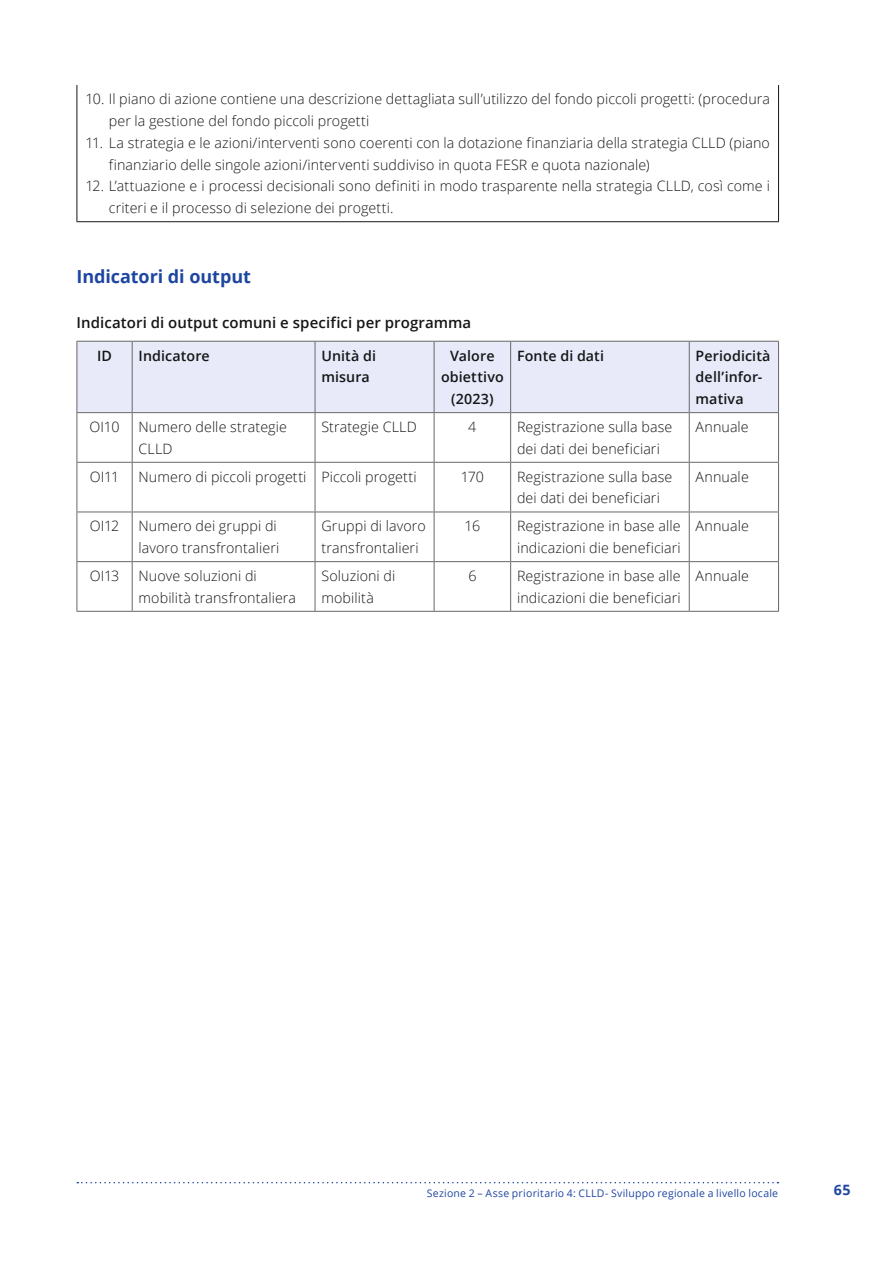
<style>
.page{position:relative;width:893px;height:1263px;background:#fff}
.page>*{position:absolute;margin:0;border:0;box-sizing:border-box;transform-origin:0 0}
.t1{font:700 18px "Open Sans";letter-spacing:-.005em;color:#1e46a1}
.t2{font:600 15px "Open Sans";letter-spacing:.005em;color:#151616}
.t3{font:300 14.25px/21.8px "Open Sans";letter-spacing:.005em;color:#151616}
.t4{font:600 14.25px/21.8px "Open Sans";letter-spacing:.005em;color:#151616}
.t5{font:700 14.25px "Open Sans";color:#1e46a1}
.t6{font:10.5px "Open Sans";letter-spacing:.02em;color:#1e46a1}
</style>
<div class="page">
<svg style="left:77px;top:1182px;width:701px;height:1px"></svg>
<hr style="left:77px;top:85px;width:1px;height:136px;background:#151616">
<hr style="left:778px;top:85px;width:1px;height:136px;background:#151616">
<hr style="left:77px;top:221px;width:702px;height:1px;background:#151616">
<div style="left:78px;top:342px;width:700px;height:70px;background:#e8eafa"></div>
<hr style="left:77px;top:341px;width:55px;height:1px;background:#686868">
<hr style="left:77px;top:342px;width:1px;height:70px;background:#686868">
<hr style="left:132px;top:341px;width:183px;height:1px;background:#686868">
<hr style="left:132px;top:342px;width:1px;height:70px;background:#686868">
<hr style="left:315px;top:341px;width:119px;height:1px;background:#686868">
<hr style="left:315px;top:342px;width:1px;height:70px;background:#686868">
<hr style="left:434px;top:341px;width:77px;height:1px;background:#686868">
<hr style="left:434px;top:342px;width:1px;height:70px;background:#686868">
<hr style="left:511px;top:341px;width:178px;height:1px;background:#686868">
<hr style="left:510px;top:342px;width:1px;height:70px;background:#686868">
<hr style="left:689px;top:341px;width:90px;height:1px;background:#686868">
<hr style="left:689px;top:342px;width:1px;height:70px;background:#686868">
<hr style="left:778px;top:342px;width:1px;height:70px;background:#686868">
<hr style="left:77px;top:412px;width:55px;height:1px;background:#686868">
<hr style="left:77px;top:413px;width:1px;height:49px;background:#686868">
<hr style="left:132px;top:412px;width:183px;height:1px;background:#686868">
<hr style="left:132px;top:413px;width:1px;height:49px;background:#686868">
<hr style="left:315px;top:412px;width:119px;height:1px;background:#686868">
<hr style="left:315px;top:413px;width:1px;height:49px;background:#686868">
<hr style="left:434px;top:412px;width:77px;height:1px;background:#686868">
<hr style="left:434px;top:413px;width:1px;height:49px;background:#686868">
<hr style="left:511px;top:412px;width:178px;height:1px;background:#686868">
<hr style="left:510px;top:413px;width:1px;height:49px;background:#686868">
<hr style="left:689px;top:412px;width:90px;height:1px;background:#686868">
<hr style="left:689px;top:413px;width:1px;height:49px;background:#686868">
<hr style="left:778px;top:413px;width:1px;height:49px;background:#686868">
<hr style="left:77px;top:462px;width:55px;height:1px;background:#686868">
<hr style="left:77px;top:463px;width:1px;height:49px;background:#686868">
<hr style="left:132px;top:462px;width:183px;height:1px;background:#686868">
<hr style="left:132px;top:463px;width:1px;height:49px;background:#686868">
<hr style="left:315px;top:462px;width:119px;height:1px;background:#686868">
<hr style="left:315px;top:463px;width:1px;height:49px;background:#686868">
<hr style="left:434px;top:462px;width:77px;height:1px;background:#686868">
<hr style="left:434px;top:463px;width:1px;height:49px;background:#686868">
<hr style="left:511px;top:462px;width:178px;height:1px;background:#686868">
<hr style="left:510px;top:463px;width:1px;height:49px;background:#686868">
<hr style="left:689px;top:462px;width:90px;height:1px;background:#686868">
<hr style="left:689px;top:463px;width:1px;height:49px;background:#686868">
<hr style="left:778px;top:463px;width:1px;height:49px;background:#686868">
<hr style="left:77px;top:512px;width:55px;height:1px;background:#686868">
<hr style="left:77px;top:512px;width:1px;height:49px;background:#686868">
<hr style="left:132px;top:512px;width:183px;height:1px;background:#686868">
<hr style="left:132px;top:512px;width:1px;height:49px;background:#686868">
<hr style="left:315px;top:512px;width:119px;height:1px;background:#686868">
<hr style="left:315px;top:512px;width:1px;height:49px;background:#686868">
<hr style="left:434px;top:512px;width:77px;height:1px;background:#686868">
<hr style="left:434px;top:512px;width:1px;height:49px;background:#686868">
<hr style="left:511px;top:512px;width:178px;height:1px;background:#686868">
<hr style="left:510px;top:512px;width:1px;height:49px;background:#686868">
<hr style="left:689px;top:512px;width:90px;height:1px;background:#686868">
<hr style="left:689px;top:512px;width:1px;height:49px;background:#686868">
<hr style="left:778px;top:512px;width:1px;height:49px;background:#686868">
<hr style="left:77px;top:561px;width:55px;height:1px;background:#686868">
<hr style="left:77px;top:562px;width:1px;height:49px;background:#686868">
<hr style="left:132px;top:561px;width:183px;height:1px;background:#686868">
<hr style="left:132px;top:562px;width:1px;height:49px;background:#686868">
<hr style="left:315px;top:561px;width:119px;height:1px;background:#686868">
<hr style="left:315px;top:562px;width:1px;height:49px;background:#686868">
<hr style="left:434px;top:561px;width:77px;height:1px;background:#686868">
<hr style="left:434px;top:562px;width:1px;height:49px;background:#686868">
<hr style="left:511px;top:561px;width:178px;height:1px;background:#686868">
<hr style="left:510px;top:562px;width:1px;height:49px;background:#686868">
<hr style="left:689px;top:561px;width:90px;height:1px;background:#686868">
<hr style="left:689px;top:562px;width:1px;height:49px;background:#686868">
<hr style="left:778px;top:562px;width:1px;height:49px;background:#686868">
<hr style="left:77px;top:611px;width:55px;height:1px;background:#686868">
<hr style="left:132px;top:611px;width:183px;height:1px;background:#686868">
<hr style="left:315px;top:611px;width:119px;height:1px;background:#686868">
<hr style="left:434px;top:611px;width:77px;height:1px;background:#686868">
<hr style="left:511px;top:611px;width:178px;height:1px;background:#686868">
<hr style="left:689px;top:611px;width:90px;height:1px;background:#686868">
<p class="t3" style="left:109px;top:88px;width:663px;text-indent:-23px">10. Il piano di azione contiene una descrizione dettagliata sull’utilizzo del fondo piccoli progetti: (procedura per la gestione del fondo piccoli progetti</p>
<p class="t3" style="left:109px;top:132px;width:663px;text-indent:-23px">11. La strategia e le azioni/interventi sono coerenti con la dotazione finanziaria della strategia CLLD (piano finanziario delle singole azioni/interventi suddiviso in quota FESR e quota nazionale)</p>
<p class="t3" style="left:109px;top:175px;width:663px;text-indent:-23px">12. L’attuazione e i processi decisionali sono definiti in modo trasparente nella strategia CLLD, così come i criteri e il processo di selezione dei progetti.</p>
<p class="t1" style="left:77px;top:264px;width:176px">Indicatori di output</p>
<p class="t2" style="left:77px;top:312px;width:396px">Indicatori di output comuni e specifici per programma</p>
<p class="t4" style="left:97px;top:344px;width:16px">ID</p>
<p class="t4" style="left:139px;top:344px;width:73px">Indicatore</p>
<p class="t4" style="left:321px;top:344px;width:56px">Unità di misura</p>
<p class="t4" style="left:441px;top:344px;width:64px;text-align:center">Valore obiettivo (2023)</p>
<p class="t4" style="left:517px;top:344px;width:88px">Fonte di dati</p>
<p class="t4" style="left:696px;top:344px;width:76px">Periodicità dell’infor&shy;mativa</p>
<p class="t3" style="left:90px;top:416px;width:31px">OI10</p>
<p class="t3" style="left:139px;top:416px;width:150px">Numero delle strategie<br>CLLD</p>
<p class="t3" style="left:321px;top:416px;width:97px">Strategie CLLD</p>
<p class="t3" style="left:468px;top:416px;width:10px">4</p>
<p class="t3" style="left:517px;top:416px;width:157px">Registrazione sulla base dei dati dei beneficiari</p>
<p class="t3" style="left:696px;top:416px;width:55px">Annuale</p>
<p class="t3" style="left:90px;top:465px;width:31px">OI11</p>
<p class="t3" style="left:139px;top:465px;width:280px">Numero di piccoli progetti Piccoli progetti</p>
<p class="t3" style="left:461px;top:465px;width:25px">170</p>
<p class="t3" style="left:517px;top:465px;width:157px">Registrazione sulla base dei dati dei beneficiari</p>
<p class="t3" style="left:696px;top:465px;width:55px">Annuale</p>
<p class="t3" style="left:90px;top:515px;width:31px">OI12</p>
<p class="t3" style="left:139px;top:515px;width:142px">Numero dei gruppi di lavoro transfrontalieri</p>
<p class="t3" style="left:321px;top:515px;width:106px">Gruppi di lavoro transfrontalieri</p>
<p class="t3" style="left:465px;top:515px;width:17px">16</p>
<p class="t3" style="left:517px;top:515px;width:165px">Registrazione in base alle indicazioni die beneficiari</p>
<p class="t3" style="left:696px;top:515px;width:55px">Annuale</p>
<p class="t3" style="left:90px;top:565px;width:31px">OI13</p>
<p class="t3" style="left:139px;top:565px;width:159px">Nuove soluzioni di mobilità transfrontaliera</p>
<p class="t3" style="left:321px;top:565px;width:75px">Soluzioni di mobilità</p>
<p class="t3" style="left:468px;top:565px;width:10px">6</p>
<p class="t3" style="left:517px;top:565px;width:165px">Registrazione in base alle indicazioni die beneficiari</p>
<p class="t3" style="left:696px;top:565px;width:55px">Annuale</p>
<p class="t6" style="left:427px;top:1185px;width:353px">Sezione 2 – Asse prioritario 4: CLLD- Sviluppo regionale a livello locale</p>
<p class="t5" style="left:834px;top:1180px;width:18px">65</p>
</div>
